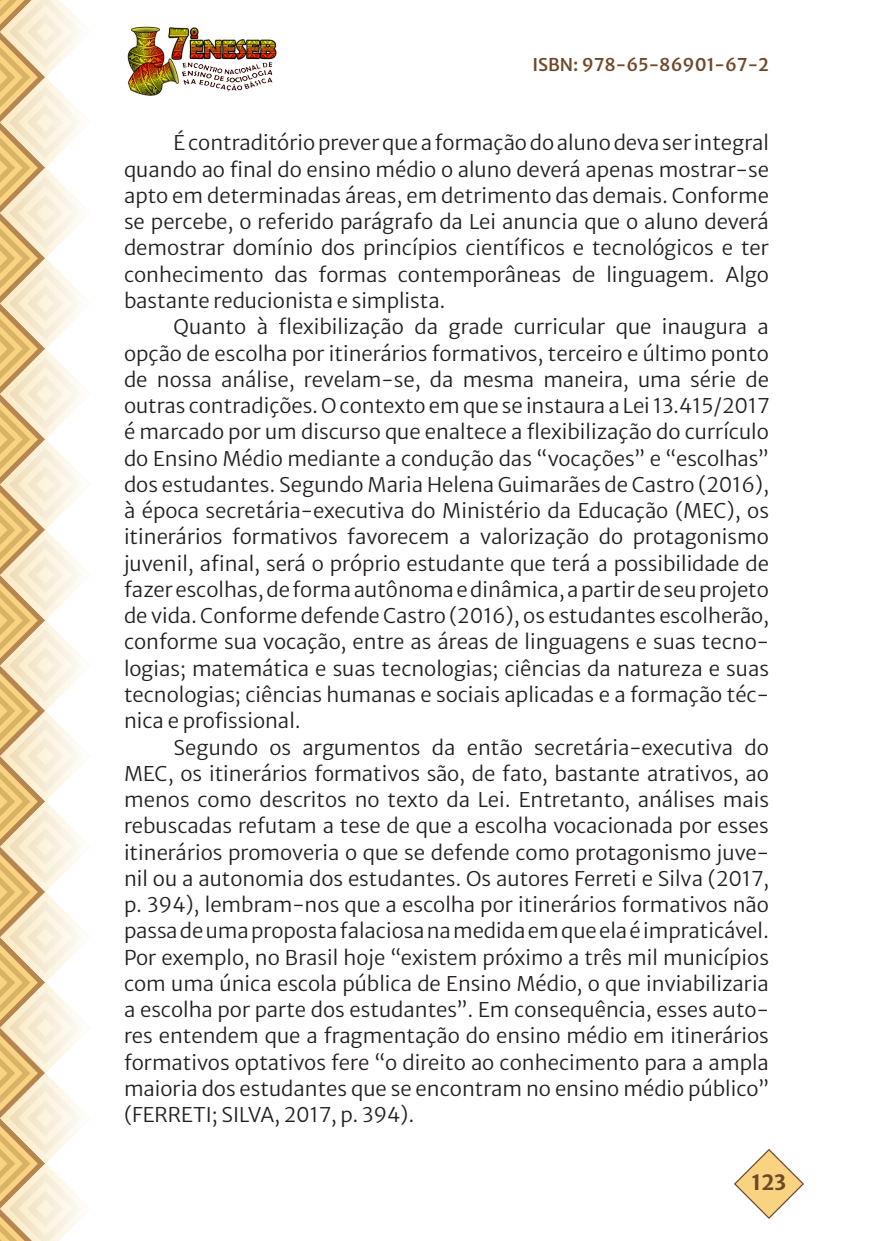
<style>
.page{position:relative;width:893px;height:1241px;background:#fff}
.page>*{position:absolute;margin:0;border:0;box-sizing:border-box;transform-origin:0 0}
.t1{font:700 21px "Merriweather Sans";color:#6f482a}
._4_CORPO{font:300 20.12px/26.2px "Merriweather Sans";color:#231f20;text-align:justify}
.t2{font:500 17.5px "Merriweather Sans";color:#6f482a}
</style>
<div class="page">
<img style="left:127px;top:26px;width:150px;height:70px">
<svg style="left:0;top:0;width:90px;height:1240px"></svg>
<svg style="left:734px;top:1149px;width:70px;height:69px"></svg>
<p class="t2" style="left:532px;top:49px;width:238px">ISBN: 978-65-86901-67-2</p>
<p class="_4_CORPO" style="left:124px;top:128px;width:646px;text-indent:50px">É contraditório prever que a formação do aluno deva ser integral quando ao final do ensino médio o aluno deverá apenas mostrar-se apto em determinadas áreas, em detrimento das demais. Conforme se percebe, o referido parágrafo da Lei anuncia que o aluno deverá demostrar domínio dos princípios científicos e tecnológicos e ter conhecimento das formas contemporâneas de linguagem. Algo bastante reducionista e simplista.</p>
<p class="_4_CORPO" style="left:124px;top:311px;width:647px;text-indent:50px">Quanto à flexibilização da grade curricular que inaugura a opção de escolha por itinerários formativos, terceiro e último ponto de nossa análise, revelam-se, da mesma maneira, uma série de outras contradições. O contexto em que se instaura a Lei 13.415/2017 é marcado por um discurso que enaltece a flexibilização do currículo do Ensino Médio mediante a condução das “vocações” e “escolhas” dos estudantes. Segundo Maria Helena Guimarães de Castro (2016), à época secretária-executiva do Ministério da Educação (MEC), os itinerários formativos favorecem a valorização do protagonismo juvenil, afinal, será o próprio estudante que terá a possibilidade de fazer escolhas, de forma autônoma e dinâmica, a partir de seu projeto de vida. Conforme defende Castro (2016), os estudantes escolherão, conforme sua vocação, entre as áreas de linguagens e suas tecno&shy;logias; matemática e suas tecnologias; ciências da natureza e suas tecnologias; ciências humanas e sociais aplicadas e a formação téc&shy;nica e profissional.</p>
<p class="_4_CORPO" style="left:124px;top:731px;width:646px;text-indent:50px">Segundo os argumentos da então secretária-executiva do MEC, os itinerários formativos são, de fato, bastante atrativos, ao menos como descritos no texto da Lei. Entretanto, análises mais rebuscadas refutam a tese de que a escolha vocacionada por esses itinerários promoveria o que se defende como protagonismo juve&shy;nil ou a autonomia dos estudantes. Os autores Ferreti e Silva (2017, p. 394), lembram-nos que a escolha por itinerários formativos não passa de uma proposta falaciosa na medida em que ela é impraticável.<br>Por exemplo, no Brasil hoje “existem próximo a três mil municípios com uma única escola pública de Ensino Médio, o que inviabilizaria a escolha por parte dos estudantes”. Em consequência, esses auto&shy;res entendem que a fragmentação do ensino médio em itinerários formativos optativos fere “o direito ao conhecimento para a ampla maioria dos estudantes que se encontram no ensino médio público” (FERRETI; SILVA, 2017, p. 394).</p>
<p class="t1" style="left:752px;top:1164px;width:36px">123</p>
</div>
